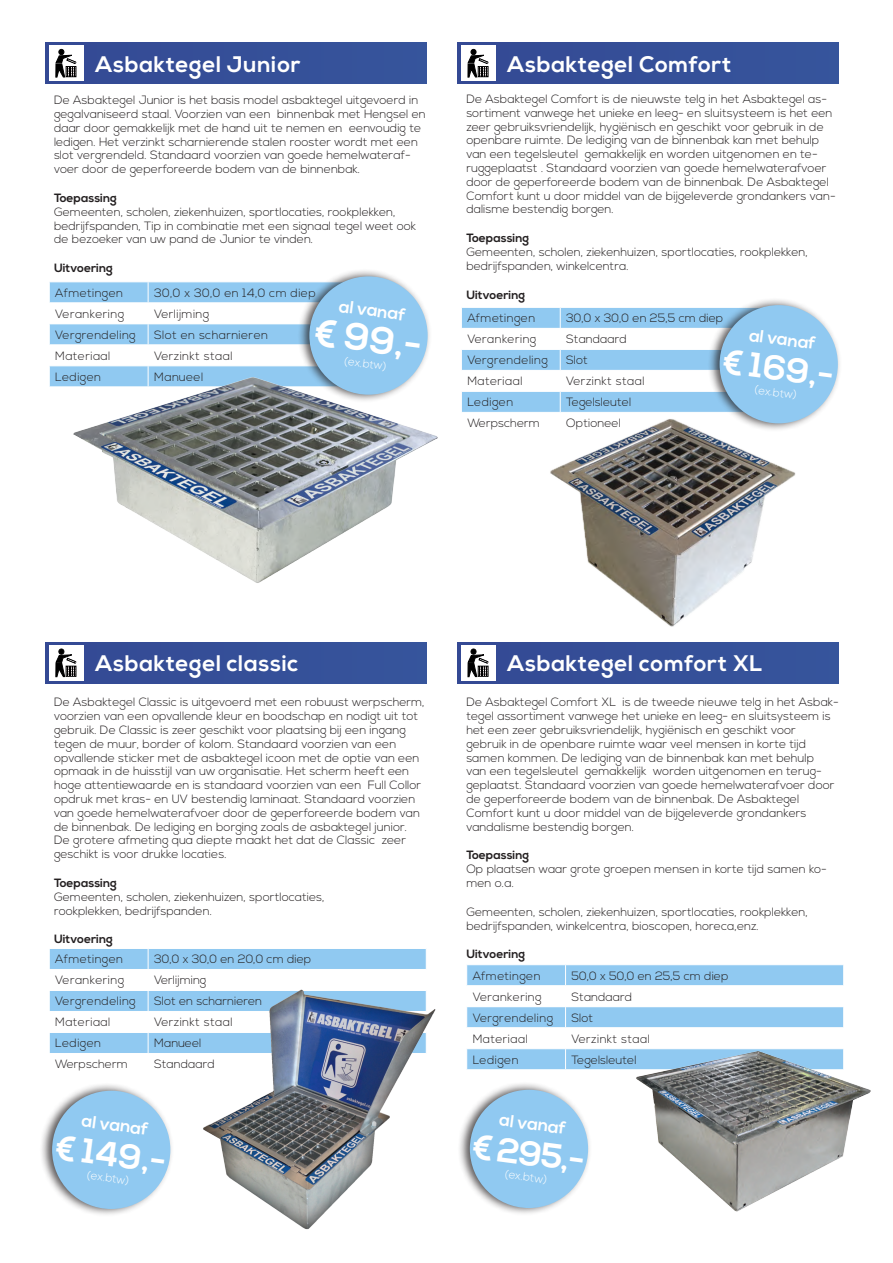
<style>
.page{position:relative;width:893px;height:1263px;background:#fff}
.page>*{position:absolute;margin:0;border:0;box-sizing:border-box;transform-origin:0 0}
.t1{font:700 37.95px "Nexa";color:#fff}
.t2{font:700 34.5px "Nexa";color:#fff}
.t3{font:700 22.5px "Nexa";letter-spacing:.025em;color:#fff}
.t4{font:700 17.4px "Nexa";color:#fff}
.t5{font:300 12px/13.8px "Nexa";color:#231f20}
.t6{font:300 12px "Nexa";letter-spacing:.025em;color:#231f20}
.t7{font:700 12px "Nexa";color:#231f20}
.t8{font:300 11.4px "Nexa";color:#fff}
</style>
<div class="page">
<div style="left:46px;top:43px;width:381px;height:41px;background:#354f98"></div>
<div style="left:46px;top:642px;width:381px;height:42px;background:#354f98"></div>
<div style="left:458px;top:642px;width:381px;height:42px;background:#354f98"></div>
<div style="left:458px;top:43px;width:381px;height:41px;background:#354f98"></div>
<svg style="left:49px;top:282px;width:248px;height:104px"></svg>
<svg style="left:462px;top:307px;width:245px;height:105px"></svg>
<svg style="left:49px;top:949px;width:377px;height:104px"></svg>
<svg style="left:467px;top:965px;width:377px;height:104px"></svg>
<img style="left:66px;top:366px;width:372px;height:217px">
<img style="left:550px;top:419px;width:246px;height:208px">
<div style="left:49px;top:45px;width:34px;height:36px;background:#fff"></div>
<svg style="left:56px;top:49px;width:20px;height:28px"></svg>
<div style="left:461px;top:45px;width:34px;height:36px;background:#fff"></div>
<svg style="left:468px;top:49px;width:21px;height:28px"></svg>
<div style="left:49px;top:645px;width:34px;height:36px;background:#fff"></div>
<svg style="left:56px;top:649px;width:20px;height:28px"></svg>
<div style="left:461px;top:645px;width:34px;height:36px;background:#fff"></div>
<svg style="left:468px;top:649px;width:21px;height:28px"></svg>
<img style="left:625px;top:1048px;width:246px;height:164px">
<div style="left:197px;top:977px;width:248px;height:259px;background:#231f20;opacity:.75"></div>
<div style="left:297px;top:268px;width:134px;height:135px;background:#231f20;opacity:.75"></div>
<div style="left:309px;top:276px;width:119px;height:119px;background:#90c9f1;border-radius:50%"></div>
<div style="left:707px;top:297px;width:134px;height:134px;background:#231f20;opacity:.75"></div>
<div style="left:720px;top:305px;width:118px;height:118px;background:#90c9f1;border-radius:50%"></div>
<div style="left:40px;top:1082px;width:134px;height:135px;background:#231f20;opacity:.75"></div>
<div style="left:52px;top:1091px;width:118px;height:118px;background:#90c9f1;border-radius:50%"></div>
<div style="left:457px;top:1081px;width:135px;height:135px;background:#231f20;opacity:.75"></div>
<div style="left:470px;top:1090px;width:118px;height:118px;background:#90c9f1;border-radius:50%"></div>
<h3 class="t3" style="left:95px;top:51px;width:207px">Asbaktegel Junior</h3>
<p class="t5" style="left:54px;top:94px;width:373px">De Asbaktegel Junior is het basis model asbaktegel uitgevoerd in gegalvaniseerd staal. Voorzien van een binnenbak met Hengsel en daar door gemakkelijk met de hand uit te nemen en eenvoudig te ledigen. Het verzinkt scharnierende stalen rooster wordt met een slot vergrendeld. Standaard voorzien van goede hemelwateraf&shy;voer door de geperforeerde bodem van de binnenbak.</p>
<p class="t7" style="left:54px;top:191px;width:64px">Toepassing</p>
<p class="t5" style="left:54px;top:205px;width:364px">Gemeenten, scholen, ziekenhuizen, sportlocaties, rookplekken, bedrijfspanden, Tip in combinatie met een signaal tegel weet ook de bezoeker van uw pand de Junior te vinden.</p>
<p class="t7" style="left:54px;top:261px;width:60px">Uitvoering</p>
<p class="t6" style="left:55px;top:286px;width:69px">Afmetingen</p>
<p class="t6" style="left:154px;top:286px;width:163px">30,0 x 30,0 en 14,0 cm diep</p>
<p class="t6" style="left:55px;top:307px;width:70px">Verankering</p>
<p class="t6" style="left:154px;top:307px;width:57px">Verlijming</p>
<p class="t6" style="left:55px;top:328px;width:82px">Vergrendeling</p>
<p class="t6" style="left:154px;top:328px;width:115px">Slot en scharnieren</p>
<p class="t6" style="left:55px;top:349px;width:57px">Materiaal</p>
<p class="t6" style="left:154px;top:349px;width:80px">Verzinkt staal</p>
<p class="t6" style="left:55px;top:370px;width:47px">Ledigen</p>
<p class="t6" style="left:154px;top:370px;width:51px">Manueel</p>
<h3 class="t4" style="left:341px;top:296px;width:68px;rotate:8deg">al vanaf</h3>
<h1 class="t1" style="left:319px;top:309px;width:109px;rotate:8deg">€ 99,-</h1>
<p class="t8" style="left:345px;top:354px;width:44px;rotate:8deg">(ex.btw)</p>
<h3 class="t3" style="left:508px;top:51px;width:226px">Asbaktegel Comfort</h3>
<p class="t5" style="left:466px;top:93px;width:371px">De Asbaktegel Comfort is de nieuwste telg in het Asbaktegel as&shy;sortiment vanwege het unieke en leeg- en sluitsysteem is het een zeer gebruiksvriendelijk, hygiënisch en geschikt voor gebruik in de openbare ruimte. De lediging van de binnenbak kan met behulp van een tegelsleutel gemakkelijk en worden uitgenomen en te&shy;ruggeplaatst . Standaard voorzien van goede hemelwaterafvoer door de geperforeerde bodem van de binnenbak. De Asbaktegel Comfort kunt u door middel van de bijgeleverde grondankers van&shy;dalisme bestendig borgen.</p>
<p class="t7" style="left:466px;top:231px;width:64px">Toepassing</p>
<p class="t5" style="left:466px;top:246px;width:343px">Gemeenten, scholen, ziekenhuizen, sportlocaties, rookplekken, bedrijfspanden, winkelcentra.</p>
<p class="t7" style="left:466px;top:288px;width:60px">Uitvoering</p>
<p class="t6" style="left:467px;top:311px;width:69px">Afmetingen</p>
<p class="t5" style="left:566px;top:312px;width:159px">30,0 x 30,0 en 25,5 cm diep</p>
<p class="t6" style="left:467px;top:332px;width:70px">Verankering</p>
<p class="t5" style="left:566px;top:333px;width:62px">Standaard</p>
<p class="t6" style="left:467px;top:353px;width:82px">Vergrendeling</p>
<p class="t5" style="left:566px;top:354px;width:23px">Slot</p>
<p class="t6" style="left:467px;top:374px;width:57px">Materiaal</p>
<p class="t6" style="left:566px;top:374px;width:80px">Verzinkt staal</p>
<p class="t6" style="left:467px;top:395px;width:47px">Ledigen</p>
<p class="t5" style="left:566px;top:396px;width:67px">Tegelsleutel</p>
<p class="t5" style="left:467px;top:417px;width:74px">Werpscherm</p>
<p class="t5" style="left:566px;top:417px;width:56px">Optioneel</p>
<h3 class="t4" style="left:751px;top:324px;width:68px;rotate:8deg">al vanaf</h3>
<h2 class="t2" style="left:727px;top:341px;width:112px;rotate:8deg">€ 169,-</h2>
<p class="t8" style="left:755px;top:383px;width:44px;rotate:8deg">(ex.btw)</p>
<h3 class="t3" style="left:95px;top:650px;width:204px">Asbaktegel classic</h3>
<h3 class="t3" style="left:508px;top:650px;width:257px">Asbaktegel comfort XL</h3>
<p class="t5" style="left:54px;top:696px;width:372px">De Asbaktegel Classic is uitgevoerd met een robuust werpscherm, voorzien van een opvallende kleur en boodschap en nodigt uit tot gebruik. De Classic is zeer geschikt voor plaatsing bij een ingang tegen de muur, border of kolom. Standaard voorzien van een opvallende sticker met de asbaktegel icoon met de optie van een opmaak in de huisstijl van uw organisatie. Het scherm heeft een hoge attentiewaarde en is standaard voorzien van een Full Collor opdruk met kras- en UV bestendig laminaat. Standaard voorzien van goede hemelwaterafvoer door de geperforeerde bodem van de binnenbak. De lediging en borging zoals de asbaktegel junior.<br>De grotere afmeting qua diepte maakt het dat de Classic zeer geschikt is voor drukke locaties.</p>
<p class="t7" style="left:54px;top:876px;width:64px">Toepassing</p>
<p class="t5" style="left:54px;top:890px;width:272px">Gemeenten, scholen, ziekenhuizen, sportlocaties, rookplekken, bedrijfspanden.</p>
<p class="t7" style="left:54px;top:932px;width:60px">Uitvoering</p>
<p class="t6" style="left:55px;top:952px;width:69px">Afmetingen</p>
<p class="t5" style="left:154px;top:953px;width:159px">30,0 x 30,0 en 20,0 cm diep</p>
<p class="t6" style="left:55px;top:973px;width:70px">Verankering</p>
<p class="t5" style="left:154px;top:974px;width:54px">Verlijming</p>
<p class="t6" style="left:55px;top:994px;width:82px">Vergrendeling</p>
<p class="t5" style="left:154px;top:995px;width:110px">Slot en scharnieren</p>
<p class="t6" style="left:55px;top:1015px;width:57px">Materiaal</p>
<p class="t6" style="left:154px;top:1015px;width:80px">Verzinkt staal</p>
<p class="t6" style="left:55px;top:1036px;width:47px">Ledigen</p>
<p class="t5" style="left:154px;top:1037px;width:49px">Manueel</p>
<p class="t5" style="left:55px;top:1058px;width:74px">Werpscherm</p>
<p class="t5" style="left:154px;top:1058px;width:62px">Standaard</p>
<h3 class="t4" style="left:83px;top:1110px;width:68px;rotate:8deg">al vanaf</h3>
<h2 class="t2" style="left:59px;top:1127px;width:112px;rotate:8deg">€ 149,-</h2>
<p class="t8" style="left:88px;top:1168px;width:44px;rotate:8deg">(ex.btw)</p>
<p class="t5" style="left:466px;top:696px;width:374px">De Asbaktegel Comfort XL is de tweede nieuwe telg in het Asbak&shy;tegel assortiment vanwege het unieke en leeg- en sluitsysteem is het een zeer gebruiksvriendelijk, hygiënisch en geschikt voor gebruik in de openbare ruimte waar veel mensen in korte tijd samen kommen. De lediging van de binnenbak kan met behulp<br>van een tegelsleutel gemakkelijk worden uitgenomen en terug&shy;geplaatst. Standaard voorzien van goede hemelwaterafvoer door de geperforeerde bodem van de binnenbak. De Asbaktegel Comfort kunt u door middel van de bijgeleverde grondankers vandalisme bestendig borgen.</p>
<p class="t7" style="left:466px;top:848px;width:64px">Toepassing</p>
<p class="t5" style="left:466px;top:863px;width:362px">Op plaatsen waar grote groepen mensen in korte tijd samen ko&shy;men o.a.</p>
<p class="t5" style="left:466px;top:905px;width:343px">Gemeenten, scholen, ziekenhuizen, sportlocaties, rookplekken, bedrijfspanden, winkelcentra, bioscopen, horeca,enz.</p>
<p class="t7" style="left:466px;top:947px;width:60px">Uitvoering</p>
<p class="t6" style="left:473px;top:969px;width:69px">Afmetingen</p>
<p class="t5" style="left:572px;top:969px;width:158px">50,0 x 50,0 en 25,5 cm diep</p>
<p class="t6" style="left:473px;top:990px;width:70px">Verankering</p>
<p class="t5" style="left:572px;top:990px;width:62px">Standaard</p>
<p class="t6" style="left:473px;top:1011px;width:82px">Vergrendeling</p>
<p class="t5" style="left:572px;top:1011px;width:23px">Slot</p>
<p class="t6" style="left:473px;top:1032px;width:57px">Materiaal</p>
<p class="t6" style="left:572px;top:1032px;width:80px">Verzinkt staal</p>
<p class="t6" style="left:473px;top:1053px;width:47px">Ledigen</p>
<p class="t5" style="left:572px;top:1053px;width:67px">Tegelsleutel</p>
<h3 class="t4" style="left:501px;top:1109px;width:68px;rotate:8deg">al vanaf</h3>
<h2 class="t2" style="left:476px;top:1125px;width:114px;rotate:8deg">€ 295,-</h2>
<p class="t8" style="left:505px;top:1167px;width:44px;rotate:8deg">(ex.btw)</p>
</div>
